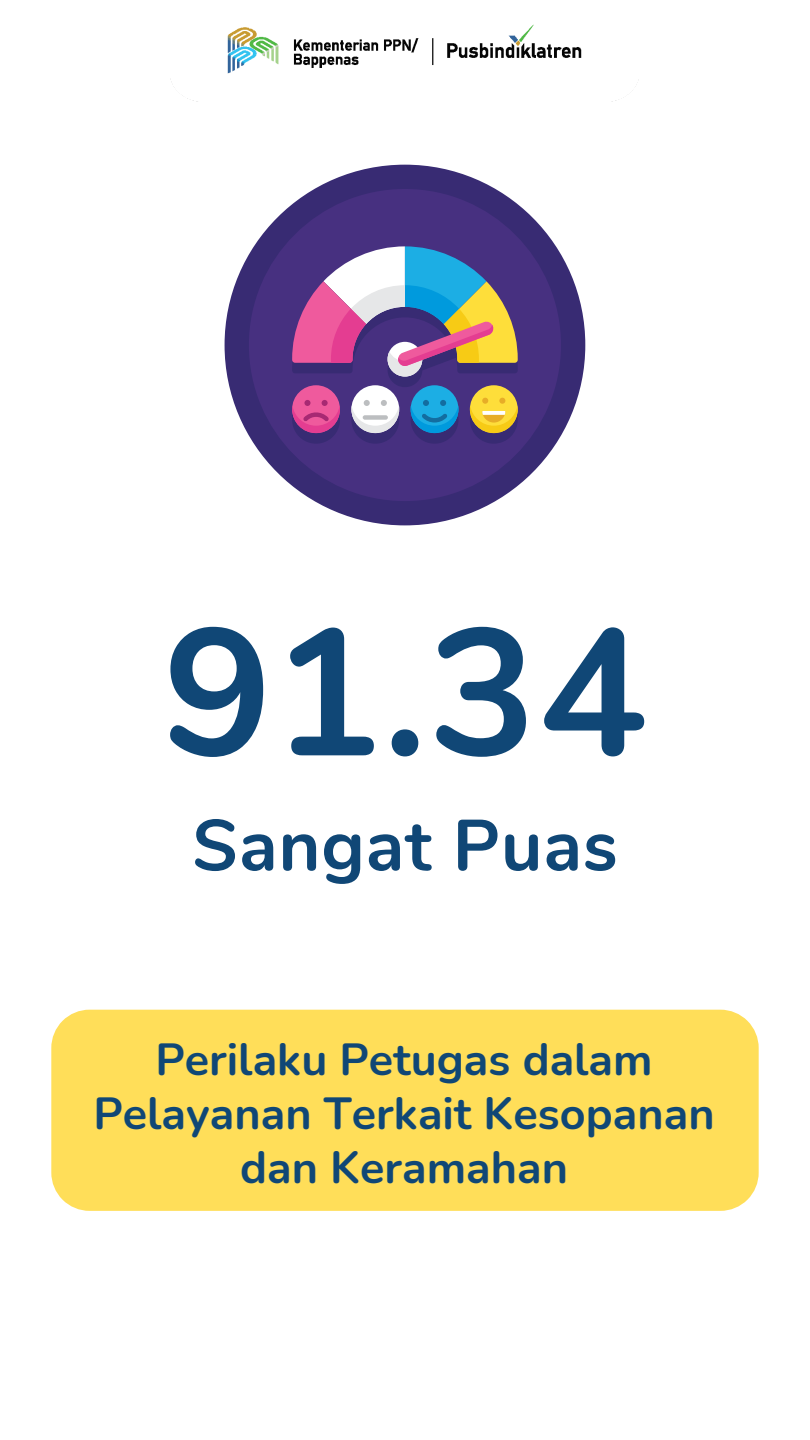
<style>
.page{position:relative;width:810px;height:1440px;background:#fff}
.page>*{position:absolute;margin:0;border:0;box-sizing:border-box;transform-origin:0 0}
.t1{font:700 180px "Nunito";color:#104776}
.t2{font:700 72px "Nunito";letter-spacing:.01em;color:#104776}
.t3{font:700 45px "Nunito";color:#104776}
</style>
<div class="page">
<div style="left:51px;top:1010px;width:708px;height:201px;background:#ffde59"></div>
<img style="left:171px;top:24px;width:468px;height:78px">
<div style="left:225px;top:165px;width:360px;height:360px;background:#382b73;border-radius:50%"></div>
<div style="left:249px;top:189px;width:312px;height:312px;background:#473080;border-radius:50%"></div>
<svg style="left:292px;top:246px;width:226px;height:141px"></svg>
<div style="left:292px;top:385px;width:48px;height:48px;background:#ef5a9d;border-radius:50%"></div>
<svg style="left:292px;top:396px;width:48px;height:47px"></svg>
<div style="left:351px;top:385px;width:48px;height:48px;background:#fff;border-radius:50%"></div>
<svg style="left:351px;top:396px;width:48px;height:47px"></svg>
<div style="left:363px;top:415px;width:25px;height:5px;background:#bcbec0;border-radius:2px"></div>
<div style="left:411px;top:385px;width:47px;height:48px;background:#1caee4;border-radius:50%"></div>
<svg style="left:411px;top:396px;width:47px;height:47px"></svg>
<div style="left:470px;top:385px;width:48px;height:48px;background:#fede3a;border-radius:50%"></div>
<svg style="left:470px;top:396px;width:48px;height:47px"></svg>
<p class="t1" style="left:163px;top:573px;width:485px">91.34</p>
<p class="t2" style="left:192px;top:798px;width:427px">Sangat Puas</p>
<h1 class="t3" style="left:155px;top:1030px;width:499px">Perilaku Petugas dalam</h1>
<h2 class="t3" style="left:94px;top:1084px;width:623px">Pelayanan Terkait Kesopanan</h2>
<p class="t3" style="left:240px;top:1138px;width:330px">dan Keramahan</p>
</div>
